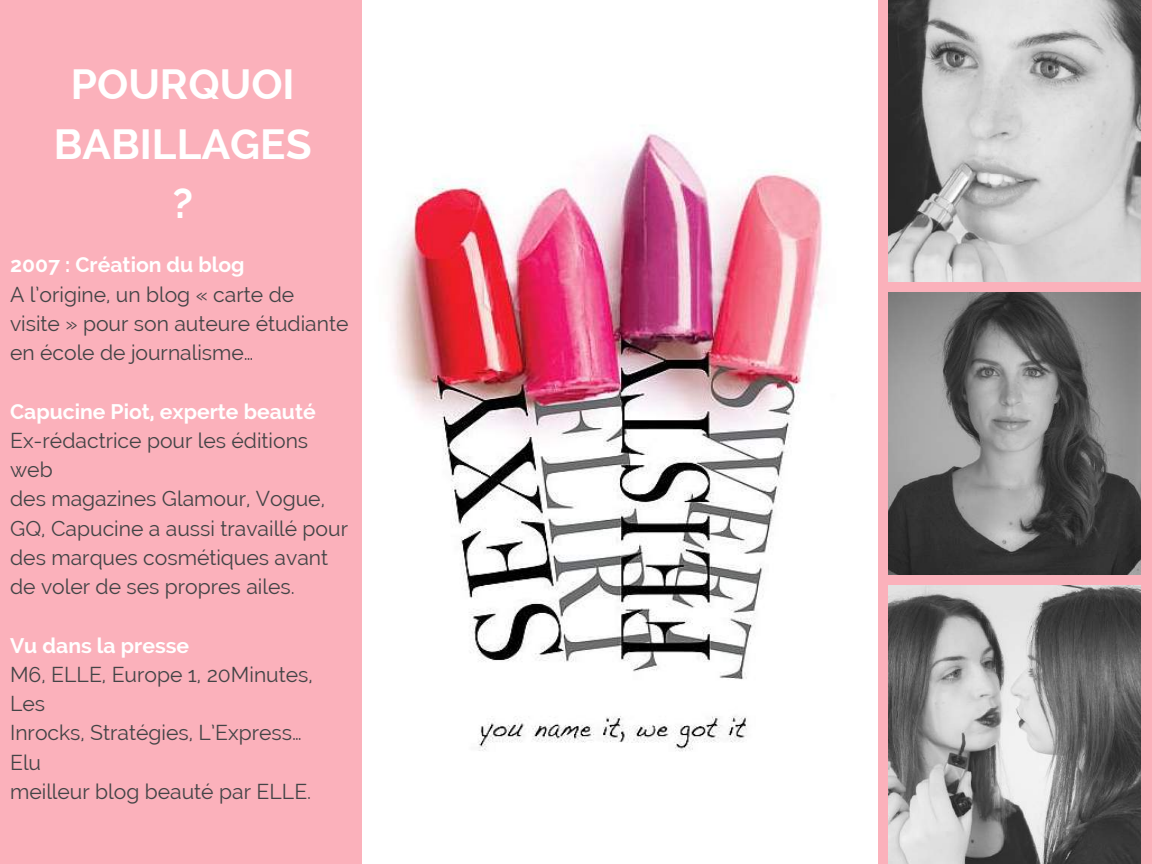
<style>
.page{position:relative;width:1152px;height:864px;background:#fbb1bb}
.page>*{position:absolute;margin:0;border:0;box-sizing:border-box;transform-origin:0 0}
.t1{font:700 42.3px/59.7px "Raleway";color:#fff;text-align:center}
.t2{font:21.15px/29.2px "Raleway";color:#434446}
.t3{font:700 21.15px "Raleway";color:#fff}
.s1{font-weight:700;color:#fff}
.s2{font-family:"Free Sans";color:#fff}
</style>
<div class="page">
<img style="left:362px;top:0;width:516px;height:864px">
<img style="left:889px;top:0;width:252px;height:281px">
<img style="left:889px;top:292px;width:252px;height:283px">
<img style="left:889px;top:585px;width:252px;height:279px">
<h1 class="t1" style="left:54px;top:54px;width:259px">POURQUOI<br>BABILLAGES ?</h1>
<p class="t3" style="left:10px;top:252px;width:236px">2007 : Création du blog</p>
<p class="t2" style="left:10px;top:279px;width:340px">A l’origine, un blog « carte de visite » pour son auteure étudiante en école de journalisme…</p>
<p class="t2" style="left:10px;top:396px;width:339px"><span class="s1">Capucine Piot, experte beauté</span><span class="s2"> <br></span>Ex-rédactrice pour les éditions web<br>des magazines Glamour, Vogue,<br>GQ, Capucine a aussi travaillé pour des marques cosmétiques avant de voler de ses propres ailes.</p>
<p class="t3" style="left:10px;top:633px;width:181px">Vu dans la presse</p>
<p class="t2" style="left:10px;top:660px;width:304px">M6, ELLE, Europe 1, 20Minutes,<br>Les<br>Inrocks, Stratégies, L’Express…<br>Elu<br>meilleur blog beauté par ELLE.</p>
</div>
